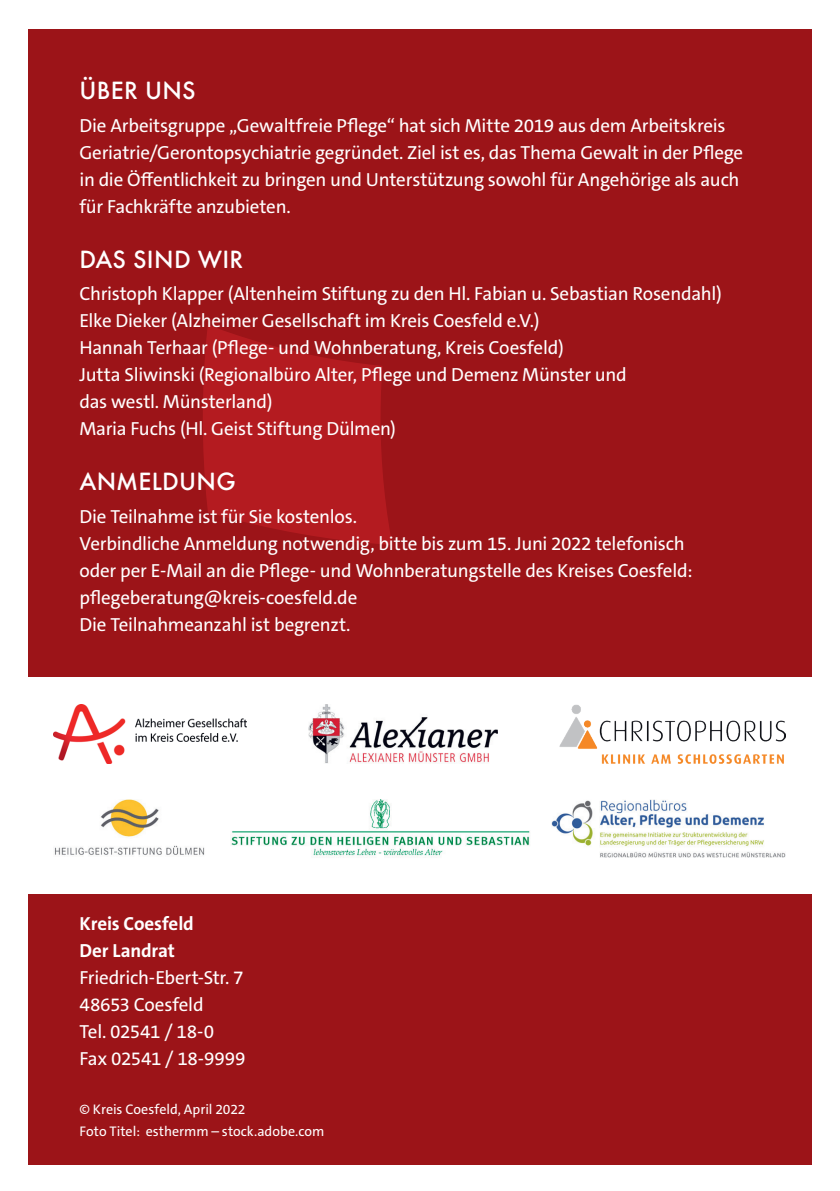
<style>
.page{position:relative;width:840px;height:1191px;background:#fff}
.page>*{position:absolute;margin:0;border:0;box-sizing:border-box;transform-origin:0 0}
.t1{font:500 26px "Futura Round";letter-spacing:.015em;color:#fff}
.t2{font:19px/27px "The Sans C5";letter-spacing:-.015em;color:#fff}
.t3{font:700 19px/27px "The Sans C5";letter-spacing:-.005em;color:#fff}
.t4{font:14px/22px "The Sans C5";color:#fff}
</style>
<div class="page">
<div style="left:28px;top:29px;width:783px;height:1135px;background:#9c1418"></div>
<svg style="left:203px;top:325px;width:608px;height:353px"></svg>
<div style="left:0;top:678px;width:839px;height:216px;background:#fff"></div>
<img style="left:551px;top:799px;width:234px;height:58px">
<img style="left:54px;top:705px;width:192px;height:58px">
<img style="left:559px;top:705px;width:226px;height:58px">
<img style="left:54px;top:799px;width:151px;height:56px">
<img style="left:308px;top:705px;width:189px;height:58px">
<img style="left:231px;top:799px;width:299px;height:58px">
<h1 class="t1" style="left:79px;top:71px;width:118px">ÜBER UNS</h1>
<p class="t2" style="left:79px;top:112px;width:665px">Die Arbeitsgruppe „Gewaltfreie Pflege“ hat sich Mitte 2019 aus dem Arbeitskreis Geriatrie/Gerontopsychiatrie gegründet. Ziel ist es, das Thema Gewalt in der Pflege in die Öffentlichkeit zu bringen und Unterstützung sowohl für Angehörige als auch für Fachkräfte anzubieten.</p>
<h1 class="t1" style="left:79px;top:240px;width:165px">DAS SIND WIR</h1>
<p class="t2" style="left:79px;top:280px;width:643px">Christoph Klapper (Altenheim Stiftung zu den Hl. Fabian u. Sebastian Rosendahl)<br>Elke Dieker (Alzheimer Gesellschaft im Kreis Coesfeld e.V.)<br>Hannah Terhaar (Pflege- und Wohnberatung, Kreis Coesfeld)<br>Jutta Sliwinski (Regionalbüro Alter, Pflege und Demenz Münster und<br>das westl. Münsterland)<br>Maria Fuchs (Hl. Geist Stiftung Dülmen)</p>
<h1 class="t1" style="left:79px;top:462px;width:158px">ANMELDUNG</h1>
<p class="t2" style="left:79px;top:503px;width:614px">Die Teilnahme ist für Sie kostenlos.<br>Verbindliche Anmeldung notwendig, bitte bis zum 15. Juni 2022 telefonisch oder per E-Mail an die Pflege- und Wohnberatungstelle des Kreises Coesfeld: pflegeberatung@kreis-coesfeld.de<br>Die Teilnahmeanzahl ist begrenzt.</p>
<p class="t3" style="left:79px;top:910px;width:116px">Kreis Coesfeld<br>Der Landrat</p>
<p class="t2" style="left:79px;top:964px;width:167px">Friedrich-Ebert-Str. 7<br>48653 Coesfeld<br>Tel. 02541 / 18-0<br>Fax 02541 / 18-9999</p>
<p class="t4" style="left:79px;top:1098px;width:246px">© Kreis Coesfeld, April 2022<br>Foto Titel: esthermm – stock.adobe.com</p>
</div>
